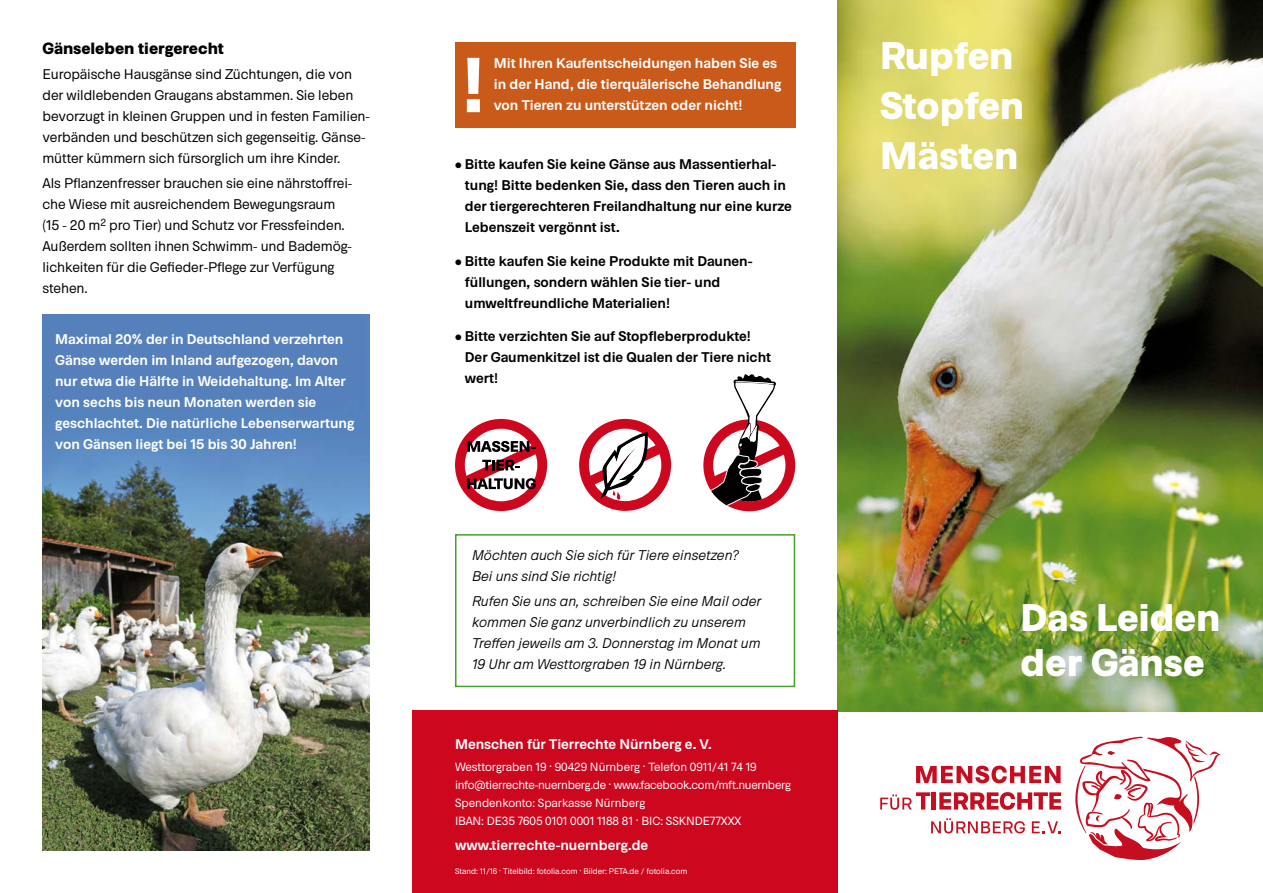
<style>
.page{position:relative;width:1263px;height:893px;background:#fff}
.page>*{position:absolute;margin:0;border:0;box-sizing:border-box;transform-origin:0 0}
.t1{font:900 78.75px "Okomito";color:#fff}
.t2{font:900 39px/49.7px "Okomito";color:#fff}
.t3{font:900 16.5px "Okomito";color:#000}
.t4{font:14.25px/21px "Okomito";letter-spacing:-.005em;color:#000}
.t5{font:700 14.25px/21px "Okomito";color:#fff}
.t6{font:700 14.25px/21px "Okomito";color:#000}
.t7{font:italic 14.25px/21px "Okomito";color:#000}
.t8{font:12px/18px "Okomito";color:#fff}
.t9{font:8.25px "Okomito";color:#fff}
</style>
<div class="page">
<img style="left:838px;top:0;width:425px;height:712px">
<svg style="left:916px;top:766px;width:144px;height:17px"></svg>
<svg style="left:880px;top:792px;width:50px;height:18px"></svg>
<hr style="left:932px;top:792px;width:4px;height:17px;background:#c50e1f">
<svg style="left:939px;top:792px;width:122px;height:18px"></svg>
<svg style="left:931px;top:818px;width:94px;height:15px"></svg>
<svg style="left:1032px;top:821px;width:28px;height:12px"></svg>
<svg style="left:1075px;top:737px;width:145px;height:123px"></svg>
<div style="left:412px;top:710px;width:426px;height:183px;background:#cd071e"></div>
<div style="left:455px;top:43px;width:340px;height:85px;background:#ca5a1a"></div>
<img style="left:43px;top:315px;width:327px;height:535px">
<div style="left:455px;top:534px;width:340px;height:153px;border:2px solid #44a12b"></div>
<svg style="left:579px;top:419px;width:92px;height:92px"></svg>
<svg style="left:455px;top:419px;width:92px;height:92px"></svg>
<svg style="left:703px;top:374px;width:92px;height:137px"></svg>
<p class="t3" style="left:43px;top:37px;width:183px">Gänseleben tiergerecht</p>
<p class="t4" style="left:43px;top:63px;width:328px">Europäische Hausgänse sind Züchtungen, die von der wildlebenden Graugans abstammen. Sie leben bevorzugt in kleinen Gruppen und in festen Familien&shy;verbänden und beschützen sich gegenseitig. Gänse&shy;mütter kümmern sich fürsorglich um ihre Kinder.</p>
<p class="t4" style="left:43px;top:172px;width:311px">Als Pflanzenfresser brauchen sie eine nährstoffrei&shy;che Wiese mit ausreichendem Bewegungsraum (15 - 20 m<sup>2</sup> pro Tier) und Schutz vor Fressfeinden.<br>Außerdem sollten ihnen Schwimm- und Bademög&shy;lichkeiten für die Gefieder-Pflege zur Verfügung stehen.</p>
<p class="t5" style="left:55px;top:328px;width:301px">Maximal 20% der in Deutschland verzehrten Gänse werden im Inland aufgezogen, davon nur etwa die Hälfte in Weidehaltung. Im Alter von sechs bis neun Monaten werden sie geschlachtet. Die natürliche Lebenserwartung von Gänsen liegt bei 15 bis 30 Jahren!</p>
<h1 class="t1" style="left:461px;top:30px;width:25px">!</h1>
<p class="t5" style="left:494px;top:51px;width:289px">Mit Ihren Kaufentscheidungen haben Sie es in der Hand, die tierquälerische Behandlung von Tieren zu unterstützen oder nicht!</p>
<p class="t6" style="left:465px;top:152px;width:328px;text-indent:-10px">• Bitte kaufen Sie keine Gänse aus Massentierhal&shy;tung! Bitte bedenken Sie, dass den Tieren auch in der tiergerechteren Freilandhaltung nur eine kurze Lebenszeit vergönnt ist.</p>
<p class="t6" style="left:465px;top:249px;width:289px;text-indent:-10px">• Bitte kaufen Sie keine Produkte mit Daunen&shy;füllungen, sondern wählen Sie tier- und umweltfreundliche Materialien!</p>
<p class="t6" style="left:465px;top:325px;width:308px;text-indent:-10px">• Bitte verzichten Sie auf Stopfleberprodukte!<br>Der Gaumenkitzel ist die Qualen der Tiere nicht wert!</p>
<h2 class="t2" style="left:880px;top:29px;width:146px">Rupfen<br>Stopfen<br>Mästen</h2>
<p class="t7" style="left:472px;top:544px;width:268px">Möchten auch Sie sich für Tiere einsetzen?<br>Bei uns sind Sie richtig!</p>
<p class="t7" style="left:472px;top:590px;width:291px">Rufen Sie uns an, schreiben Sie eine Mail oder kommen Sie ganz unverbindlich zu unserem Treffen jeweils am 3. Donnerstag im Monat um 19 Uhr am Westtorgraben 19 in Nürnberg.</p>
<h2 class="t2" style="left:1020px;top:593px;width:201px;line-height:45px">Das Leiden der Gänse</h2>
<p class="t5" style="left:455px;top:733px;width:258px">Menschen für Tierrechte Nürnberg e. V.</p>
<p class="t8" style="left:455px;top:757px;width:337px">Westtorgraben 19 · 90429 Nürnberg · Telefon 0911/41 74 19 info@tierrechte-nuernberg.de · www.facebook.com/mft.nuernberg Spendenkonto: Sparkasse Nürnberg<br>IBAN: DE35 7605 0101 0001 1188 81 · BIC: SSKNDE77XXX</p>
<p class="t5" style="left:455px;top:834px;width:195px">www.tierrechte-nuernberg.de</p>
<p class="t9" style="left:455px;top:865px;width:234px">Stand: 11/16 · Titelbild: fotolia.com · Bilder: PETA.de / fotolia.com</p>
</div>
